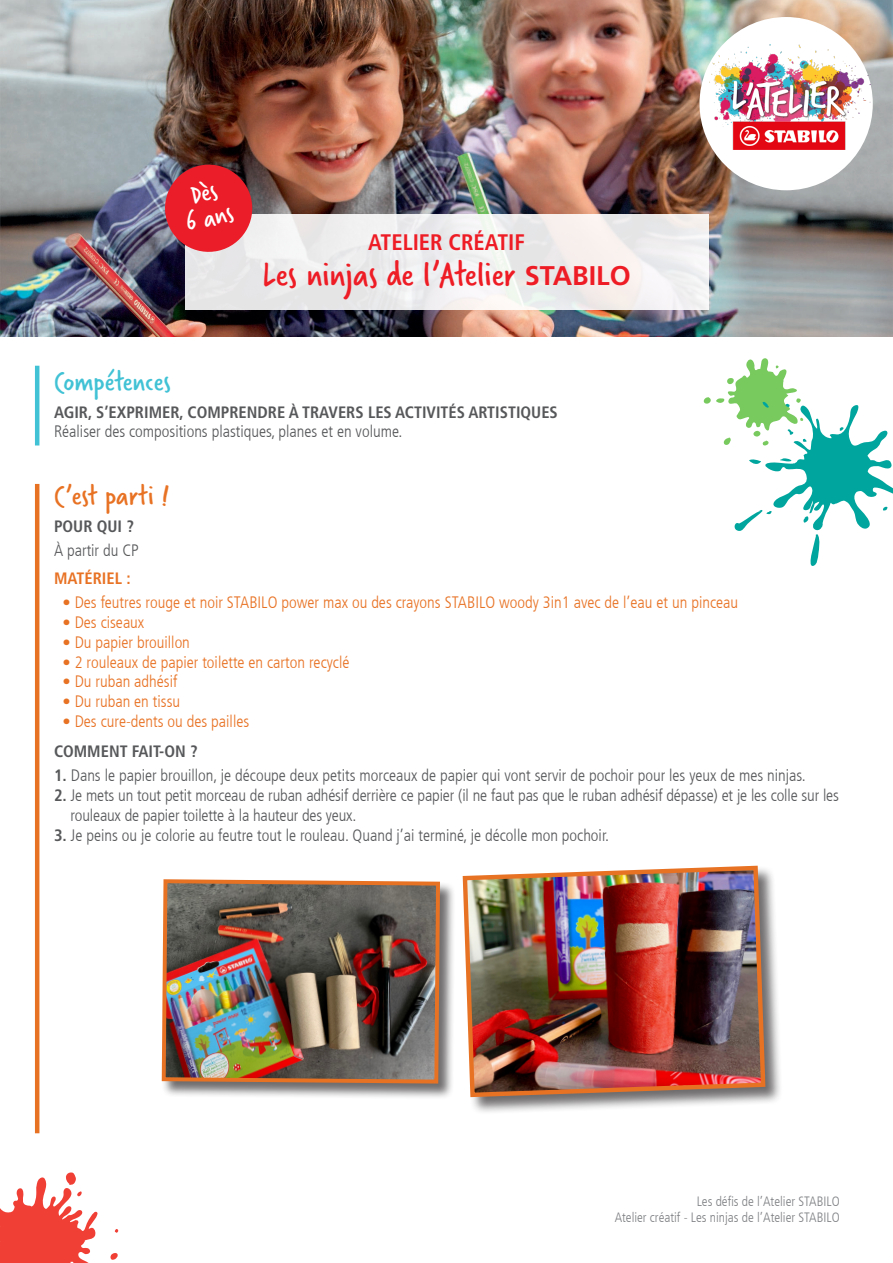
<style>
.page{position:relative;width:893px;height:1263px;background:#fff}
.page>*{position:absolute;margin:0;border:0;box-sizing:border-box;transform-origin:0 0}
.t1{font:37.5px "Verveine Corp";color:#ee1c25}
.t2{font:30px "Verveine Corp";color:#41c2d5}
.t3{font:30px "Verveine Corp";color:#e87224}
.t4{font:28.5px "Verveine Corp";color:#fff}
.t5{font:700 condensed 22.5px "Frutiger LT Com";color:#ee1c25}
.t6{font:300 condensed 16.5px/19.8px "Frutiger LT Com";color:#57585a}
.t7{font:300 condensed 16.5px "Frutiger LT Com";color:#e87224}
.t8{font:700 condensed 16.5px "Frutiger LT Com";color:#57585a}
.t9{font:700 condensed 16.5px "Frutiger LT Com";color:#e87224}
.t10{font:300 condensed 13.5px "Frutiger LT Com";color:#808285}
.s1{font-family:"Frutiger LT Com";font-weight:700;font-size:27px}
.s2{font-weight:700}
</style>
<div class="page">
<img style="left:0;top:0;width:893px;height:336px">
<div style="left:185px;top:214px;width:523px;height:95px;background:#eeeded"></div>
<div style="left:699px;top:17px;width:174px;height:173px;background:#fff;border-radius:50%"></div>
<img style="left:710px;top:45px;width:161px;height:105px">
<hr style="left:35px;top:366px;width:4px;height:79px;background:#41c2d5">
<svg style="left:703px;top:358px;width:190px;height:208px"></svg>
<svg style="left:114px;top:1229px;width:4px;height:4px"></svg>
<svg style="left:110px;top:1253px;width:8px;height:7px"></svg>
<svg style="left:0;top:1172px;width:98px;height:91px"></svg>
<hr style="left:35px;top:484px;width:4px;height:649px;background:#e87224">
<div style="left:463px;top:866px;width:320px;height:249px;background:#231f20;opacity:.65"></div>
<img style="left:462px;top:865px;width:306px;height:234px">
<div style="left:161px;top:879px;width:295px;height:220px;background:#231f20;opacity:.65"></div>
<img style="left:161px;top:879px;width:281px;height:206px">
<svg style="left:161px;top:160px;width:96px;height:96px;background:#c33e48"></svg>
<p class="t4" style="left:182px;top:203px;width:49px;rotate:-13deg">6 ans</p>
<p class="t2" style="left:54px;top:361px;width:118px">Compétences</p>
<p class="t5" style="left:368px;top:228px;width:158px">ATELIER CRÉATIF</p>
<p class="t1" style="left:262px;top:249px;width:370px">Les ninjas de l’Atelier <span class="s1">STABILO</span></p>
<p class="t8" style="left:54px;top:402px;width:505px">AGIR, S’EXPRIMER, COMPRENDRE À TRAVERS LES ACTIVITÉS ARTISTIQUES</p>
<p class="t6" style="left:54px;top:421px;width:350px">Réaliser des compositions plastiques, planes et en volume.</p>
<p class="t3" style="left:54px;top:475px;width:117px">C’est parti !</p>
<p class="t8" style="left:54px;top:516px;width:82px">POUR QUI ?</p>
<p class="t6" style="left:54px;top:540px;width:86px">À partir du CP</p>
<p class="t9" style="left:54px;top:568px;width:78px">MATÉRIEL :</p>
<p class="t7" style="left:63px;top:592px;width:677px">• Des feutres rouge et noir STABILO power max ou des crayons STABILO woody 3in1 avec de l’eau et un pinceau</p>
<p class="t7" style="left:63px;top:612px;width:83px">• Des ciseaux</p>
<p class="t7" style="left:63px;top:632px;width:129px">• Du papier brouillon</p>
<p class="t7" style="left:63px;top:652px;width:288px">• 2 rouleaux de papier toilette en carton recyclé</p>
<p class="t7" style="left:63px;top:671px;width:116px">• Du ruban adhésif</p>
<p class="t7" style="left:63px;top:691px;width:119px">• Du ruban en tissu</p>
<p class="t7" style="left:63px;top:711px;width:188px">• Des cure-dents ou des pailles</p>
<p class="t8" style="left:54px;top:741px;width:145px">COMMENT FAIT-ON ?</p>
<p class="t6" style="left:54px;top:765px;width:753px"><span class="s2">1.</span> Dans le papier brouillon, je découpe deux petits morceaux de papier qui vont servir de pochoir pour les yeux de mes ninjas.</p>
<p class="t6" style="left:71px;top:785px;width:770px;text-indent:-17px"><span class="s2">2.</span> Je mets un tout petit morceau de ruban adhésif derrière ce papier (il ne faut pas que le ruban adhésif dépasse) et je les colle sur les rouleaux de papier toilette à la hauteur des yeux.</p>
<p class="t6" style="left:54px;top:825px;width:556px"><span class="s2">3.</span> Je peins ou je colorie au feutre tout le rouleau. Quand j’ai terminé, je décolle mon pochoir.</p>
<p class="t10" style="left:697px;top:1193px;width:145px">Les défis de l’Atelier STABILO</p>
<p class="t10" style="left:615px;top:1209px;width:227px">Atelier créatif - Les ninjas de l’Atelier STABILO</p>
</div>
